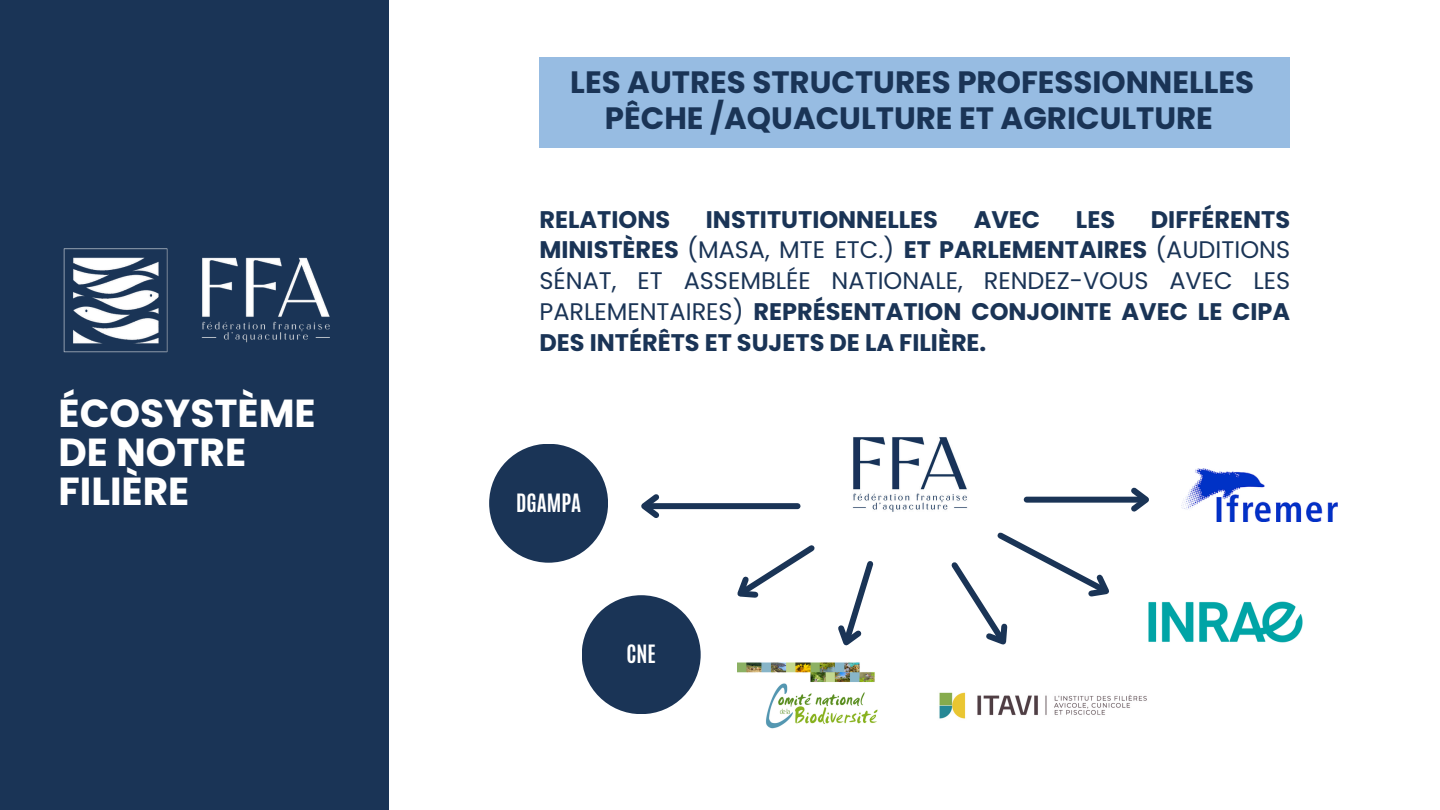
<style>
.page{position:relative;width:1440px;height:810px;background:#fff}
.page>*{position:absolute;margin:0;border:0;box-sizing:border-box;transform-origin:0 0}
.t1{font:700 39.1px/39px "Poppins";color:#fff}
.t2{font:700 30.9px/36px "Poppins";color:#1a3456;text-align:center}
.t3{font:700 24px/30.8px "Poppins";color:#1a3456;text-align:justify}
.t4{font:700 21.1px "Antonio";color:#fff}
.s1{font-weight:400}
</style>
<div class="page">
<img style="left:852px;top:437px;width:116px;height:75px">
<div style="left:489px;top:444px;width:119px;height:119px;background:#1a3456;border-radius:50%"></div>
<div style="left:582px;top:595px;width:119px;height:119px;background:#1a3456;border-radius:50%"></div>
<img style="left:738px;top:662px;width:140px;height:67px">
<img style="left:939px;top:692px;width:208px;height:27px">
<img style="left:1148px;top:601px;width:155px;height:42px">
<img style="left:1182px;top:469px;width:155px;height:52px">
<div style="left:646px;top:503px;width:152px;height:6px;background:#1a3456"></div>
<svg style="left:641px;top:494px;width:24px;height:24px"></svg>
<svg style="left:737px;top:545px;width:78px;height:53px"></svg>
<svg style="left:838px;top:561px;width:36px;height:85px"></svg>
<svg style="left:951px;top:532px;width:158px;height:113px"></svg>
<div style="left:1027px;top:497px;width:118px;height:6px;background:#1a3456"></div>
<svg style="left:1126px;top:487px;width:23px;height:25px"></svg>
<div style="left:0;top:0;width:389px;height:810px;background:#1a3456"></div>
<div style="left:539px;top:57px;width:751px;height:91px;background:#97bce2"></div>
<img style="left:63px;top:248px;width:267px;height:105px">
<p class="t1" style="left:59px;top:394px;width:259px">ÉCOSYSTÈME<br>DE NOTRE<br>FILIÈRE</p>
<p class="t2" style="left:570px;top:64px;width:685px">LES AUTRES STRUCTURES PROFESSIONNELLES<br>PÊCHE /AQUACULTURE ET AGRICULTURE</p>
<h1 class="t3" style="left:539px;top:204px;width:752px;text-indent:611px">DIFFÉRENTS MINISTÈRES <span class="s1">(MASA, MTE ETC.)</span> ET PARLEMENTAIRES <span class="s1">(AUDITIONS SÉNAT, ET ASSEMBLÉE NATIONALE, RENDEZ-VOUS AVEC LES PARLEMENTAIRES)</span> REPRÉSENTATION CONJOINTE AVEC LE CIPA DES INTÉRÊTS ET SUJETS DE LA FILIÈRE.</h1>
<h1 class="t3" style="left:539px;top:204px;width:132px">RELATIONS</h1>
<h1 class="t3" style="left:706px;top:204px;width:234px">INSTITUTIONNELLES</h1>
<h1 class="t3" style="left:974px;top:204px;width:68px">AVEC</h1>
<h1 class="t3" style="left:1076px;top:204px;width:41px">LES</h1>
<p class="t4" style="left:516px;top:488px;width:67px">DGAMPA</p>
<p class="t4" style="left:627px;top:639px;width:31px">CNE</p>
</div>
